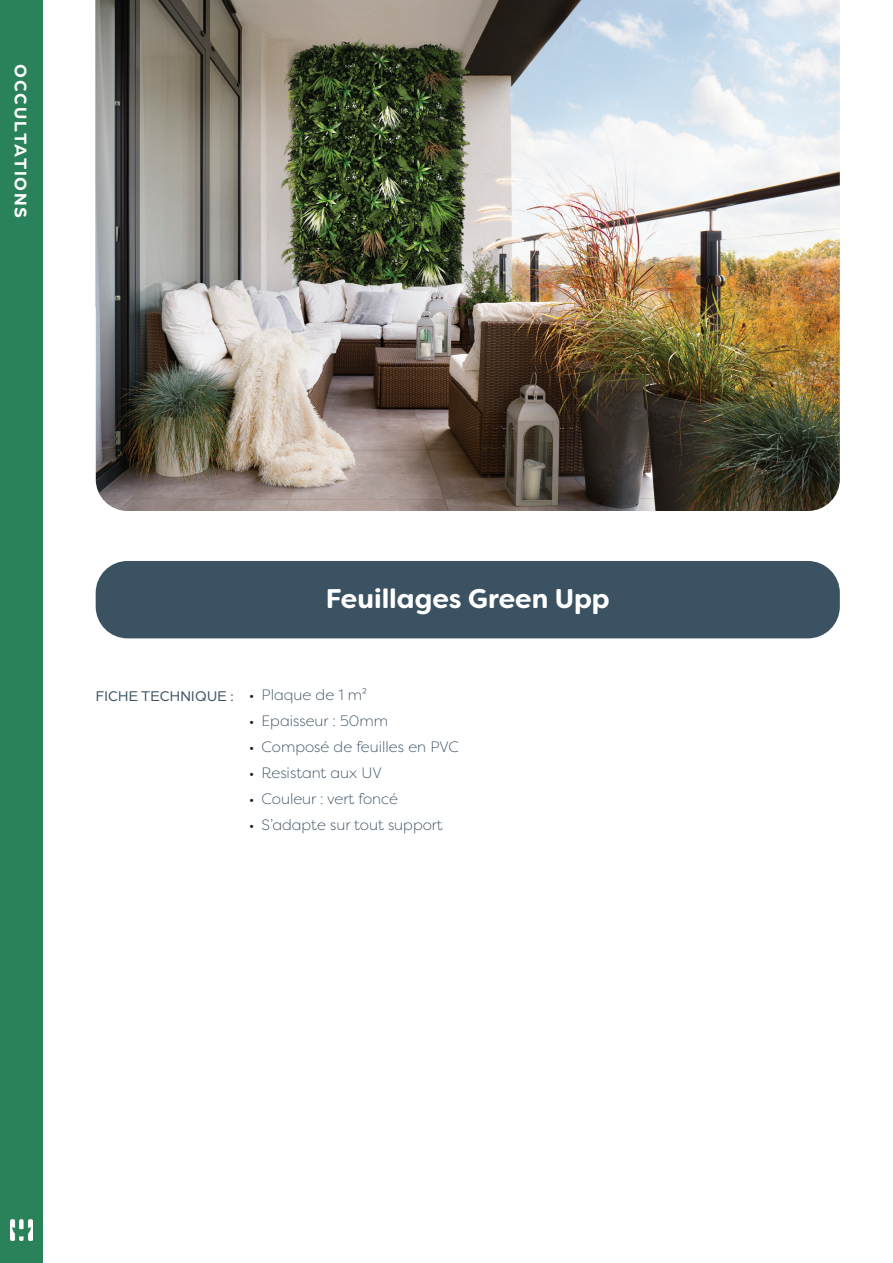
<style>
.page{position:relative;width:893px;height:1263px;background:#fff}
.page>*{position:absolute;margin:0;border:0;box-sizing:border-box;transform-origin:0 0}
.t1{font:700 27px "Filson Soft";color:#fff}
.t2{font:700 18px "Arboria";letter-spacing:.1em;color:#fff}
.t3{font:300 15px "Filson Pro";color:#3b5262}
.t4{font:15px "Arboria";letter-spacing:.02em;color:#3b5262}
.s1{color:#231f20}
</style>
<div class="page">
<div style="left:96px;top:561px;width:744px;height:77px;background:#3b5262;border-radius:32px"></div>
<div style="left:0;top:0;width:43px;height:1263px;background:#2a825a"></div>
<img style="left:10px;top:1220px;width:22px;height:20px">
<img style="left:96px;top:0;width:744px;height:511px">
<p class="t2" style="left:33px;top:64px;width:155px;rotate:90deg">OCCULTATIONS</p>
<h1 class="t1" style="left:326px;top:581px;width:286px">Feuillages Green Upp</h1>
<p class="t4" style="left:96px;top:686px;width:140px">FICHE TECHNIQUE :</p>
<p class="t3" style="left:249px;top:685px;width:120px"><span class="s1">•</span> Plaque de 1 m²</p>
<p class="t3" style="left:249px;top:711px;width:141px"><span class="s1">•</span> Epaisseur : 50mm</p>
<p class="t3" style="left:249px;top:737px;width:211px"><span class="s1">•</span> Composé de feuilles en PVC</p>
<p class="t3" style="left:249px;top:763px;width:135px"><span class="s1">•</span> Resistant aux UV</p>
<p class="t3" style="left:249px;top:789px;width:151px"><span class="s1">•</span> Couleur : vert foncé</p>
<p class="t3" style="left:249px;top:815px;width:195px"><span class="s1">•</span> S’adapte sur tout support</p>
</div>
